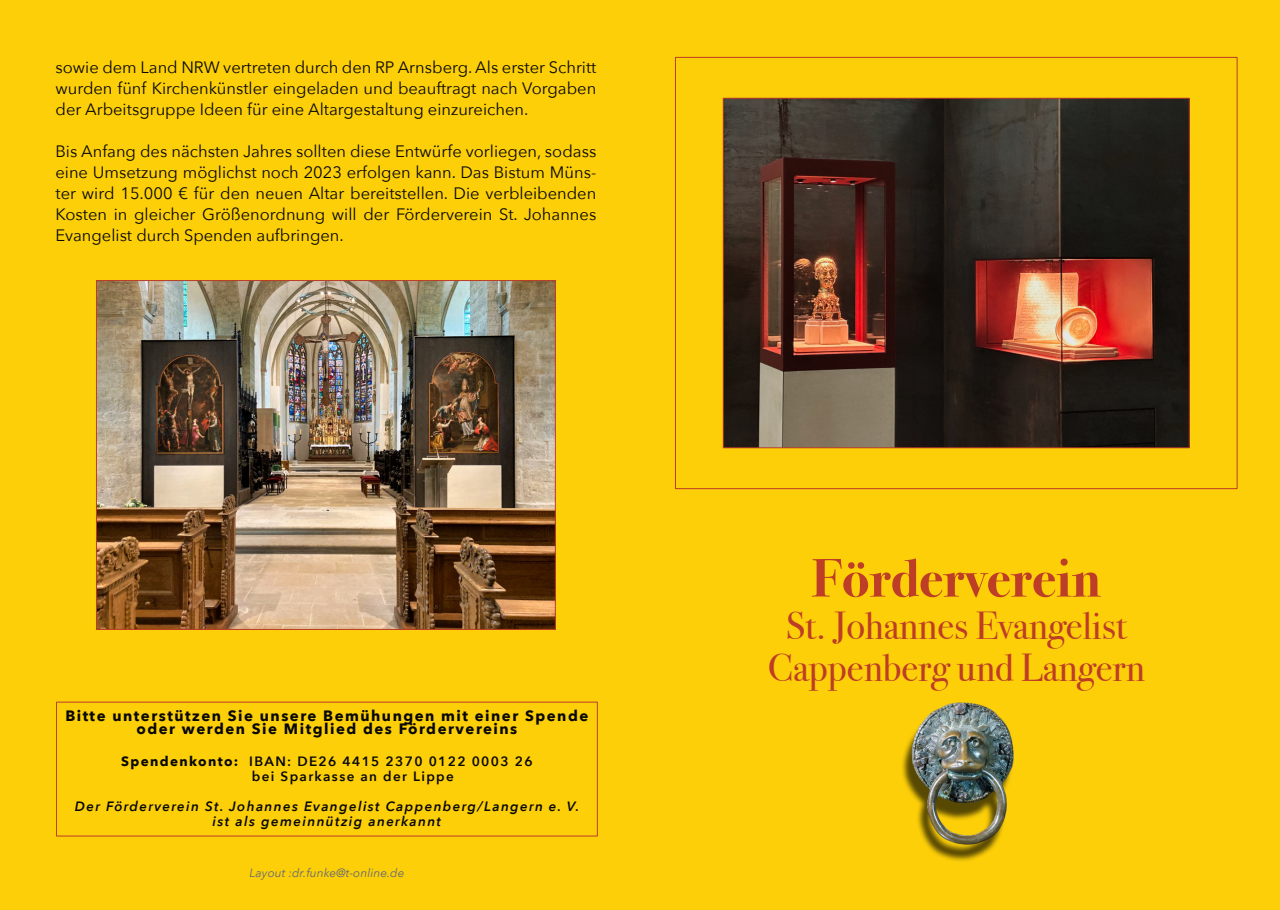
<style>
.page{position:relative;width:1280px;height:910px;background:#fccf09}
.page>*{position:absolute;margin:0;border:0;box-sizing:border-box;transform-origin:0 0}
.t1{font:700 54px "Bodoni Svty Two ITCTT";color:#bd3d26}
.t2{font:39px/42px "Bodoni Svty Two ITCTT";color:#bd3d26;text-align:center}
.t3{font:16.5px/21px "Avenir Next";color:#080704;text-align:justify}
.t4{font:700 15px/13.5px "Avenir Next";letter-spacing:.1em;color:#080704;text-align:center}
.t5{font:italic 600 13.5px/15px "Avenir Next";letter-spacing:.1em;color:#080704;text-align:center}
.t6{font:600 13.5px/15px "Avenir Next";letter-spacing:.1em;color:#080704}
.t7{font:italic 12px "Avenir Next";color:#676973}
.s1{font-weight:700}
</style>
<div class="page">
<img style="left:725px;top:100px;width:463px;height:346px">
<div style="left:56px;top:702px;width:542px;height:134px;border:1px solid #bd3d26"></div>
<img style="left:902px;top:702px;width:112px;height:159px">
<img style="left:98px;top:282px;width:456px;height:346px">
<div style="left:96px;top:280px;width:460px;height:350px;border:1px solid #bd3d26"></div>
<p class="t3" style="left:55px;top:58px;width:542px">sowie dem Land NRW vertreten durch den RP Arnsberg. Als erster Schritt wurden fünf Kirchenkünstler eingeladen und beauftragt nach Vorgaben der Arbeitsgruppe Ideen für eine Altargestaltung einzureichen.</p>
<p class="t3" style="left:55px;top:142px;width:542px">Bis Anfang des nächsten Jahres sollten diese Entwürfe vorliegen, sodass eine Umsetzung möglichst noch 2023 erfolgen kann. Das Bistum Müns&shy;ter wird 15.000 € für den neuen Altar bereitstellen. Die verbleibenden Kosten in gleicher Größenordnung will der Förderverein St. Johannes Evangelist durch Spenden aufbringen.</p>
<p class="t4" style="left:65px;top:709px;width:524px">Bitte unterstützen Sie unsere Bemühungen mit einer Spende oder werden Sie Mitglied des Fördervereins</p>
<p class="t6" style="left:252px;top:754px;width:282px;text-indent:-131px"><span class="s1">Spendenkonto:</span> IBAN: DE26 4415 2370 0122 0003 26 bei Sparkasse an der Lippe</p>
<p class="t5" style="left:75px;top:799px;width:506px">Der Förderverein St. Johannes Evangelist Cappenberg/Langern e. V. ist als gemeinnützig anerkannt</p>
<p class="t7" style="left:249px;top:865px;width:157px">Layout :dr.funke@t-online.de</p>
<h1 class="t1" style="left:812px;top:547px;width:291px">Förderverein</h1>
<h2 class="t2" style="left:768px;top:604px;width:378px">St. Johannes Evangelist<br>Cappenberg und Langern</h2>
</div>
